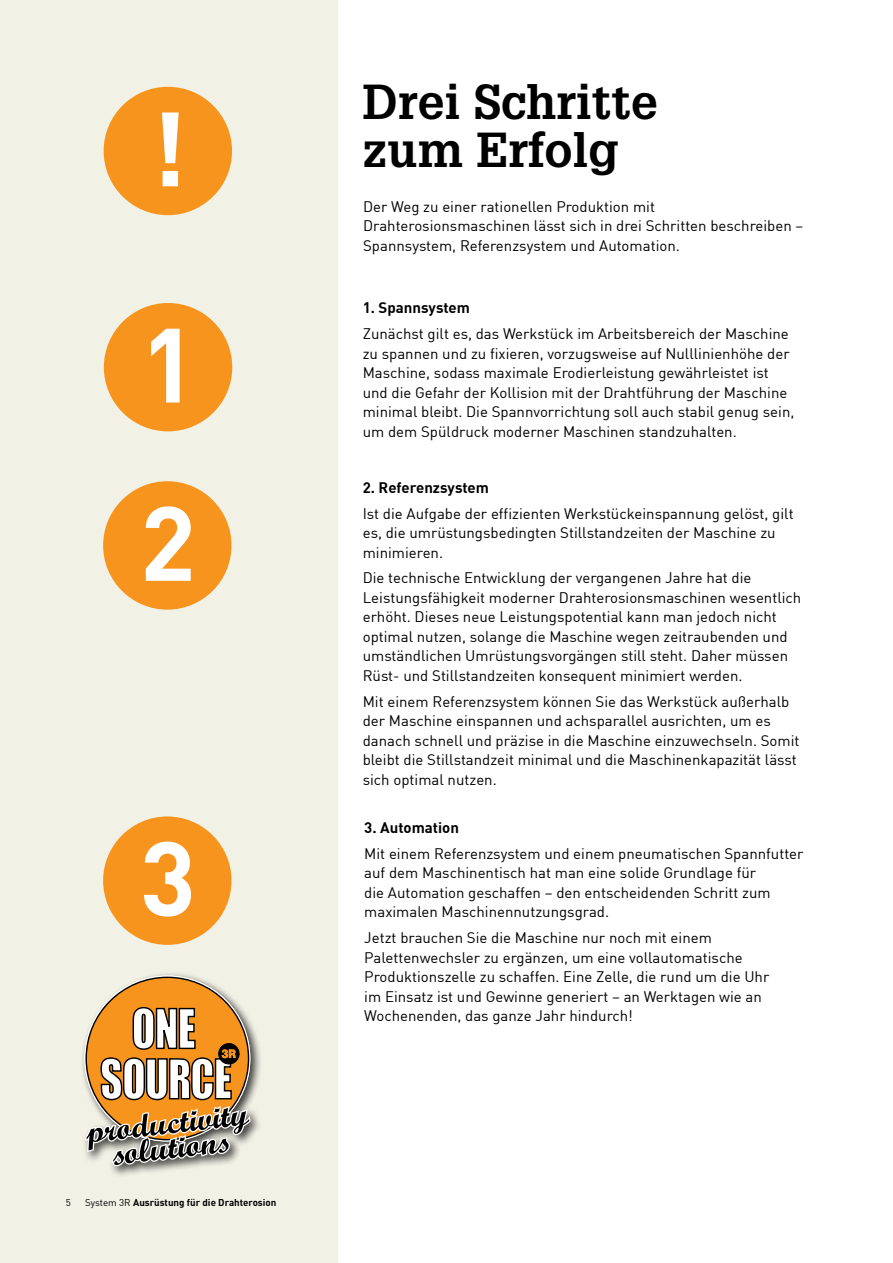
<style>
.page{position:relative;width:893px;height:1263px;background:#fff}
.page>*{position:absolute;margin:0;border:0;box-sizing:border-box;transform-origin:0 0}
.t1{font:700 103.65px/216.1px "DINOT";color:#fff}
.t2{font:700 48px/48px "Glypha LT Pro";color:#000}
.t3{font:15px/19.5px "DIN";color:#000}
.t4{font:700 15px "DIN";color:#000}
.t5{font:700 9.75px "DIN";color:#000}
.t6{font:9.75px "DIN";color:#000}
.s1{font-weight:400}
</style>
<div class="page">
<div style="left:1px;top:0;width:892px;height:1263px;background:#f2f1e6"></div>
<hr style="left:0;top:0;width:1px;height:1263px;background:#f2f1e6">
<div style="left:104px;top:87px;width:128px;height:128px;background:#f7941e;border-radius:50%"></div>
<div style="left:104px;top:303px;width:128px;height:128px;background:#f7941e;border-radius:50%"></div>
<div style="left:103px;top:481px;width:128px;height:129px;background:#f7941e;border-radius:50%"></div>
<div style="left:103px;top:816px;width:128px;height:129px;background:#f7941e;border-radius:50%"></div>
<div style="left:80px;top:971px;width:183px;height:207px;background:#000;opacity:.75"></div>
<div style="left:86px;top:977px;width:163px;height:163px;background:#f7941e;border-radius:50%"></div>
<svg style="left:84px;top:1006px;width:169px;height:162px"></svg>
<div style="left:338px;top:0;width:555px;height:1263px;background:#fff"></div>
<h1 class="t1" style="left:140px;top:38px;width:58px">!<br>1</h1>
<h1 class="t1" style="left:140px;top:432px;width:58px">2</h1>
<h1 class="t1" style="left:140px;top:767px;width:58px">3</h1>
<p class="t6" style="left:66px;top:1196px;width:7px">5</p>
<p class="t5" style="left:85px;top:1196px;width:193px"><span class="s1">System 3R</span> Ausrüstung für die Drahterosion</p>
<h2 class="t2" style="left:363px;top:77px;width:297px">Drei Schritte zum Erfolg</h2>
<p class="t3" style="left:363px;top:196px;width:442px">Der Weg zu einer rationellen Produktion mit<br>Drahterosionsmaschinen lässt sich in drei Schritten beschreiben –<br>Spannsystem, Referenzsystem und Automation.</p>
<p class="t4" style="left:363px;top:298px;width:109px">1. Spannsystem</p>
<p class="t3" style="left:363px;top:324px;width:433px">Zunächst gilt es, das Werkstück im Arbeitsbereich der Maschine zu spannen und zu fixieren, vorzugsweise auf Nulllinienhöhe der Maschine, sodass maximale Erodierleistung gewährleistet ist und die Gefahr der Kollision mit der Drahtführung der Maschine minimal bleibt. Die Spannvorrichtung soll auch stabil genug sein, um dem Spüldruck moderner Maschinen standzuhalten.</p>
<p class="t4" style="left:363px;top:477px;width:128px">2. Referenzsystem</p>
<p class="t3" style="left:363px;top:503px;width:432px">Ist die Aufgabe der effizienten Werkstückeinspannung gelöst, gilt es, die umrüstungsbedingten Stillstandzeiten der Maschine zu minimieren.</p>
<p class="t3" style="left:363px;top:568px;width:440px">Die technische Entwicklung der vergangenen Jahre hat die Leistungsfähigkeit moderner Drahterosionsmaschinen wesentlich erhöht. Dieses neue Leistungspotential kann man jedoch nicht optimal nutzen, solange die Maschine wegen zeitraubenden und umständlichen Umrüstungsvorgängen still steht. Daher müssen Rüst- und Stillstandzeiten konsequent minimiert werden.</p>
<p class="t3" style="left:363px;top:691px;width:438px">Mit einem Referenzsystem können Sie das Werkstück außerhalb der Maschine einspannen und achsparallel ausrichten, um es danach schnell und präzise in die Maschine einzuwechseln. Somit bleibt die Stillstandzeit minimal und die Maschinenkapazität lässt sich optimal nutzen.</p>
<p class="t4" style="left:364px;top:818px;width:96px">3. Automation</p>
<p class="t3" style="left:364px;top:843px;width:441px">Mit einem Referenzsystem und einem pneumatischen Spannfutter auf dem Maschinentisch hat man eine solide Grundlage für<br>die Automation geschaffen – den entscheidenden Schritt zum maximalen Maschinennutzungsgrad.</p>
<p class="t3" style="left:364px;top:928px;width:407px">Jetzt brauchen Sie die Maschine nur noch mit einem Palettenwechsler zu ergänzen, um eine vollautomatische Produktionszelle zu schaffen. Eine Zelle, die rund um die Uhr im Einsatz ist und Gewinne generiert – an Werktagen wie an Wochenenden, das ganze Jahr hindurch!</p>
</div>
